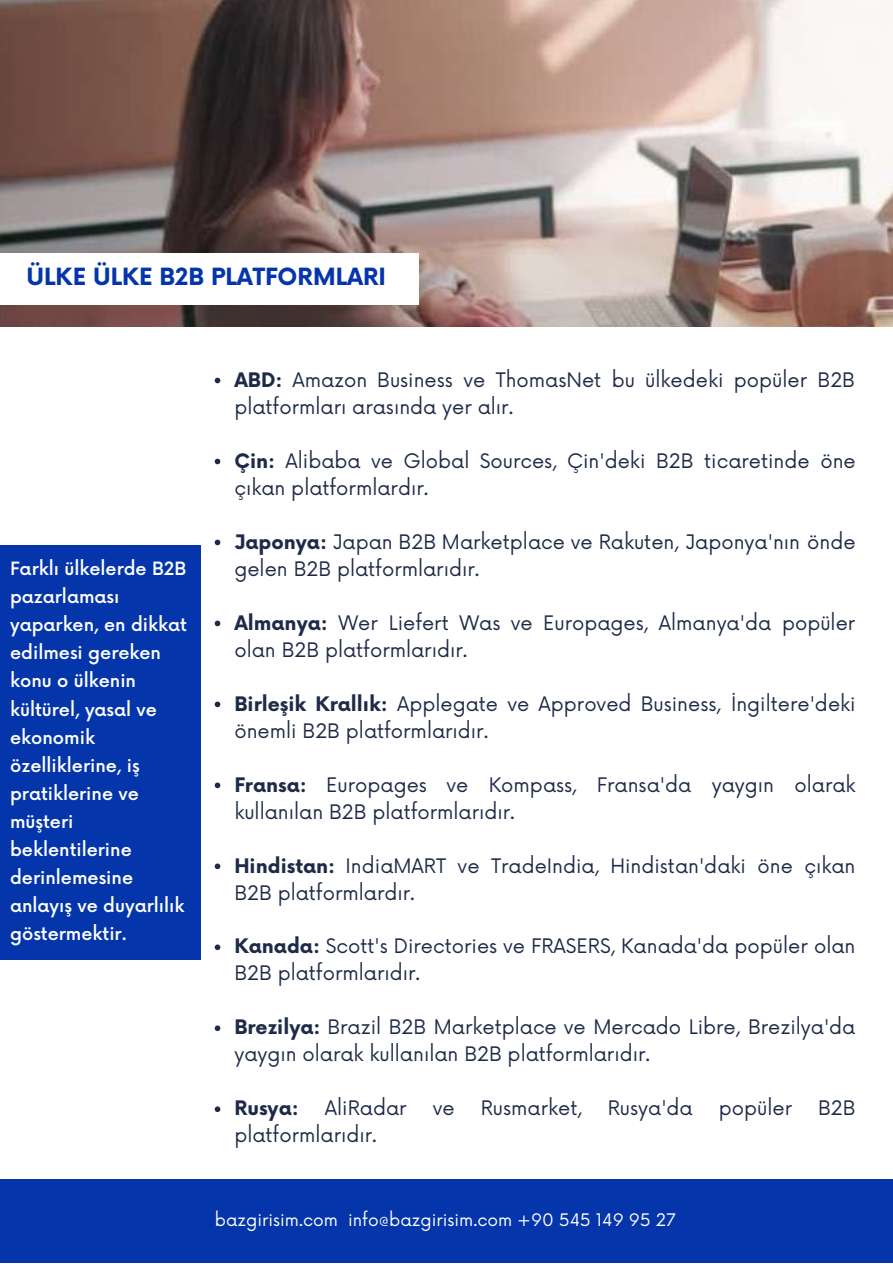
<style>
.page{position:relative;width:893px;height:1264px;background:#fff}
.page>*{position:absolute;margin:0;border:0;box-sizing:border-box;transform-origin:0 0}
.t1{font:700 23.1px "Now";color:#0435aa}
.t2{font:19.5px/27px "Now";color:#1e2b48}
.t3{font:700 19.5px "Now";color:#1e2b48}
.t4{font:500 17.85px/28px "Now";color:#fff}
.t5{font:16.8px "Now";color:#fff}
.s1{font-weight:700}
</style>
<div class="page">
<img style="left:0;top:0;width:892px;height:326px">
<svg style="left:215px;top:378px;width:5px;height:5px"></svg>
<svg style="left:215px;top:458px;width:5px;height:6px"></svg>
<svg style="left:215px;top:539px;width:5px;height:6px"></svg>
<svg style="left:215px;top:620px;width:5px;height:6px"></svg>
<svg style="left:215px;top:701px;width:5px;height:6px"></svg>
<svg style="left:215px;top:782px;width:5px;height:6px"></svg>
<svg style="left:215px;top:863px;width:5px;height:6px"></svg>
<svg style="left:215px;top:944px;width:5px;height:6px"></svg>
<svg style="left:215px;top:1025px;width:5px;height:6px"></svg>
<svg style="left:215px;top:1106px;width:5px;height:6px"></svg>
<div style="left:0;top:1178px;width:892px;height:84px;background:#0435aa"></div>
<div style="left:0;top:253px;width:419px;height:52px;background:#fff"></div>
<div style="left:0;top:545px;width:201px;height:414px;background:#0435aa"></div>
<p class="t1" style="left:27px;top:264px;width:361px">ÜLKE ÜLKE B2B PLATFORMLARI</p>
<p class="t4" style="left:10px;top:555px;width:178px">Farklı ülkelerde B2B pazarlaması yaparken, en dikkat edilmesi gereken konu o ülkenin kültürel, yasal ve ekonomik özelliklerine, iş pratiklerine ve müşteri beklentilerine derinlemesine anlayış ve duyarlılık göstermektir.</p>
<p class="t2" style="left:234px;top:367px;width:622px"><span class="s1">ABD:</span> Amazon Business ve ThomasNet bu ülkedeki popüler B2B platformları arasında yer alır.</p>
<p class="t2" style="left:234px;top:448px;width:623px"><span class="s1">Çin:</span> Alibaba ve Global Sources, Çin'deki B2B ticaretinde öne çıkan platformlardır.</p>
<p class="t2" style="left:234px;top:529px;width:622px"><span class="s1">Japonya:</span> Japan B2B Marketplace ve Rakuten, Japonya'nın önde gelen B2B platformlarıdır.</p>
<p class="t2" style="left:234px;top:610px;width:622px"><span class="s1">Almanya:</span> Wer Liefert Was ve Europages, Almanya'da popüler olan B2B platformlarıdır.</p>
<p class="t2" style="left:234px;top:691px;width:622px"><span class="s1">Birleşik Krallık:</span> Applegate ve Approved Business, İngiltere'deki önemli B2B platformlarıdır.</p>
<p class="t2" style="left:234px;top:772px;width:622px"><span class="s1">Fransa:</span> Europages ve Kompass, Fransa'da yaygın olarak kullanılan B2B platformlarıdır.</p>
<p class="t2" style="left:234px;top:853px;width:622px"><span class="s1">Hindistan:</span> IndiaMART ve TradeIndia, Hindistan'daki öne çıkan<br>B2B platformlardır.</p>
<p class="t2" style="left:234px;top:933px;width:622px"><span class="s1">Kanada:</span> Scott's Directories ve FRASERS, Kanada'da popüler olan<br>B2B platformlarıdır.</p>
<p class="t2" style="left:234px;top:1014px;width:622px"><span class="s1">Brezilya:</span> Brazil B2B Marketplace ve Mercado Libre, Brezilya'da yaygın olarak kullanılan B2B platformlarıdır.</p>
<p class="t3" style="left:234px;top:1097px;width:66px">Rusya:</p>
<p class="t2" style="left:325px;top:1095px;width:83px">AliRadar</p>
<p class="t2" style="left:432px;top:1095px;width:23px">ve</p>
<p class="t2" style="left:480px;top:1095px;width:102px">Rusmarket,</p>
<p class="t2" style="left:607px;top:1095px;width:86px">Rusya'da</p>
<p class="t2" style="left:718px;top:1095px;width:75px">popüler</p>
<p class="t2" style="left:818px;top:1095px;width:39px">B2B</p>
<p class="t2" style="left:234px;top:1122px;width:144px">platformlarıdır.</p>
<p class="t5" style="left:215px;top:1210px;width:462px">bazgirisim.com info@bazgirisim.com +90 545 149 95 27</p>
</div>
